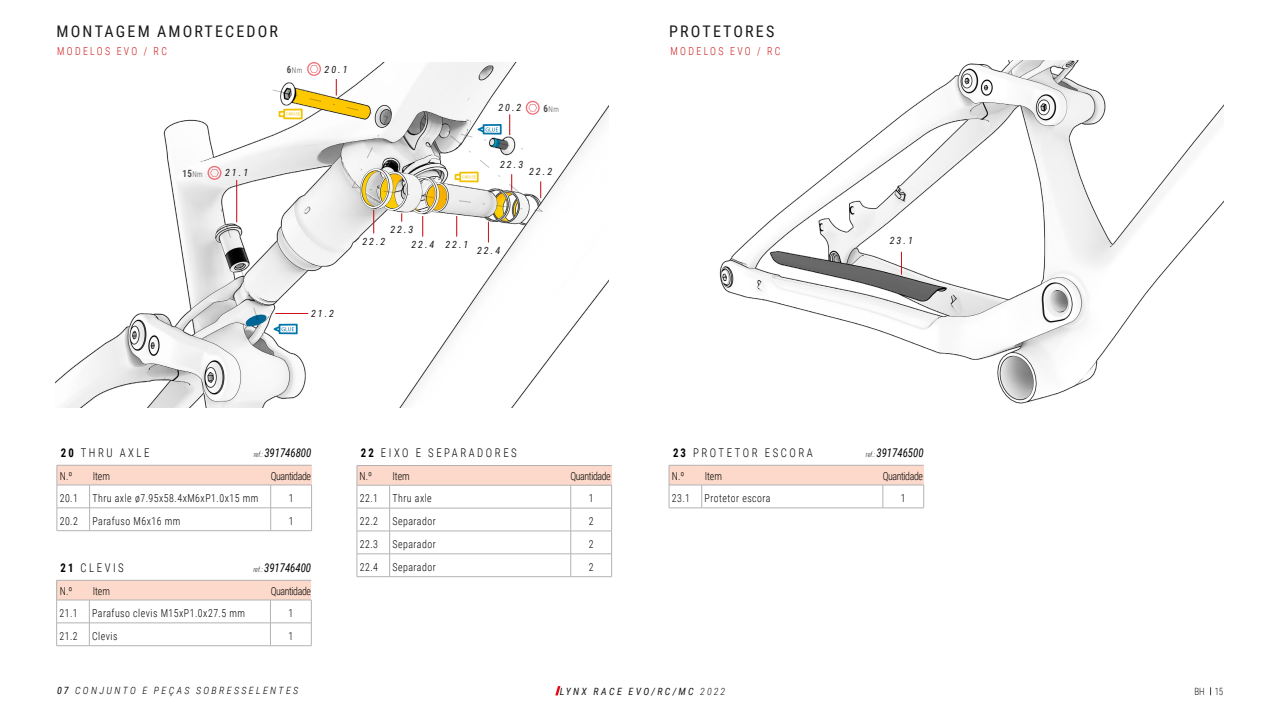
<style>
.page{position:relative;width:1280px;height:720px;background:#fff}
.page>*{position:absolute;margin:0;border:0;box-sizing:border-box;transform-origin:0 0}
.t1{font:16px "Roboto Condensed";letter-spacing:.135em;color:#1a1a1a}
.t2{font:300 12px "Roboto Condensed";letter-spacing:.235em;color:#000;scale:.9 1}
.t3{font:italic 12px "Roboto Condensed";color:#000;scale:.9 1}
.t4{font:300 11px "Roboto Condensed";letter-spacing:.05em;color:#000;scale:.9 1}
.t5{font:300 11px "Roboto Condensed";letter-spacing:-.04em;color:#000;scale:.9 1}
.t6{font:300 11px "Roboto Condensed";letter-spacing:.235em;color:#cd1719;scale:.9 1}
.t7{font:italic 10px "Roboto Condensed";letter-spacing:.2em;color:#1a1a1a}
.t8{font:italic 300 10px "Roboto Condensed";letter-spacing:.235em;color:#000}
.t9{font:italic 10px "Roboto Condensed";letter-spacing:.235em;color:#1a1a1a}
.t10{font:300 10px "Roboto Condensed";color:#1a1a1a;scale:.9 1}
.t11{font:700 10px "Roboto Condensed";color:#4d4d4d;scale:.9 1}
.t12{font:300 8px "Roboto Condensed";color:#4d4d4d;scale:.9 1}
.s1{font-weight:300;font-size:8px}
.s2{font-weight:700;font-size:10px}
.s3{font-weight:700}
.s4{font-weight:300;font-size:7px}
.s5{font-weight:400}
.s6{font-weight:300}
</style>
<div class="page">
<svg style="left:555px;top:686px;width:5px;height:9px"></svg>
<div style="left:357px;top:466px;width:255px;height:19px;background:#fcd9ca"></div>
<hr style="left:357px;top:508px;width:33px;height:1px;background:#b3b3b3">
<hr style="left:390px;top:508px;width:181px;height:1px;background:#b3b3b3">
<hr style="left:571px;top:508px;width:41px;height:1px;background:#b3b3b3">
<hr style="left:357px;top:531px;width:33px;height:1px;background:#b3b3b3">
<hr style="left:390px;top:531px;width:181px;height:1px;background:#b3b3b3">
<hr style="left:571px;top:531px;width:41px;height:1px;background:#b3b3b3">
<hr style="left:357px;top:554px;width:33px;height:1px;background:#b3b3b3">
<hr style="left:390px;top:554px;width:181px;height:1px;background:#b3b3b3">
<svg style="left:389px;top:486px;width:1px;height:91px"></svg>
<hr style="left:571px;top:554px;width:41px;height:1px;background:#b3b3b3">
<svg style="left:571px;top:486px;width:1px;height:91px"></svg>
<hr style="left:357px;top:577px;width:33px;height:1px;background:#b3b3b3">
<hr style="left:390px;top:577px;width:181px;height:1px;background:#b3b3b3">
<hr style="left:571px;top:577px;width:41px;height:1px;background:#b3b3b3">
<hr style="left:357px;top:465px;width:33px;height:1px;background:#b3b3b3">
<svg style="left:357px;top:466px;width:1px;height:111px"></svg>
<hr style="left:390px;top:465px;width:181px;height:1px;background:#b3b3b3">
<hr style="left:571px;top:465px;width:41px;height:1px;background:#b3b3b3">
<hr style="left:357px;top:485px;width:33px;height:1px;background:#b3b3b3">
<hr style="left:390px;top:485px;width:181px;height:1px;background:#b3b3b3">
<hr style="left:571px;top:485px;width:41px;height:1px;background:#b3b3b3">
<svg style="left:611px;top:485px;width:1px;height:92px"></svg>
<div style="left:57px;top:465px;width:255px;height:20px;background:#fcd9ca"></div>
<hr style="left:57px;top:508px;width:33px;height:1px;background:#b3b3b3">
<hr style="left:90px;top:508px;width:181px;height:1px;background:#b3b3b3">
<svg style="left:89px;top:486px;width:1px;height:45px"></svg>
<hr style="left:271px;top:508px;width:41px;height:1px;background:#b3b3b3">
<svg style="left:271px;top:486px;width:1px;height:45px"></svg>
<hr style="left:57px;top:531px;width:33px;height:1px;background:#b3b3b3">
<hr style="left:90px;top:531px;width:181px;height:1px;background:#b3b3b3">
<hr style="left:271px;top:531px;width:41px;height:1px;background:#b3b3b3">
<hr style="left:57px;top:465px;width:33px;height:1px;background:#b3b3b3">
<svg style="left:57px;top:465px;width:1px;height:66px"></svg>
<hr style="left:90px;top:465px;width:181px;height:1px;background:#b3b3b3">
<hr style="left:271px;top:465px;width:41px;height:1px;background:#b3b3b3">
<hr style="left:57px;top:485px;width:33px;height:1px;background:#b3b3b3">
<hr style="left:90px;top:485px;width:181px;height:1px;background:#b3b3b3">
<hr style="left:271px;top:485px;width:41px;height:1px;background:#b3b3b3">
<svg style="left:311px;top:486px;width:1px;height:45px"></svg>
<div style="left:57px;top:580px;width:254px;height:20px;background:#fcd9ca"></div>
<hr style="left:57px;top:623px;width:32px;height:1px;background:#b3b3b3">
<hr style="left:89px;top:623px;width:181px;height:1px;background:#b3b3b3">
<svg style="left:89px;top:601px;width:1px;height:45px"></svg>
<hr style="left:270px;top:623px;width:41px;height:1px;background:#b3b3b3">
<svg style="left:270px;top:601px;width:1px;height:45px"></svg>
<hr style="left:57px;top:646px;width:32px;height:1px;background:#b3b3b3">
<hr style="left:89px;top:646px;width:181px;height:1px;background:#b3b3b3">
<hr style="left:270px;top:646px;width:41px;height:1px;background:#b3b3b3">
<hr style="left:57px;top:580px;width:32px;height:1px;background:#b3b3b3">
<svg style="left:56px;top:580px;width:1px;height:66px"></svg>
<hr style="left:89px;top:580px;width:181px;height:1px;background:#b3b3b3">
<hr style="left:270px;top:580px;width:41px;height:1px;background:#b3b3b3">
<hr style="left:57px;top:600px;width:32px;height:1px;background:#b3b3b3">
<hr style="left:89px;top:600px;width:181px;height:1px;background:#b3b3b3">
<hr style="left:270px;top:600px;width:41px;height:1px;background:#b3b3b3">
<svg style="left:311px;top:600px;width:1px;height:46px"></svg>
<img style="left:55px;top:106px;width:553px;height:302px">
<hr style="left:236px;top:180px;width:1px;height:42px;background:#d61017">
<svg style="left:217px;top:198px;width:47px;height:139px"></svg>
<svg style="left:208px;top:166px;width:14px;height:14px"></svg>
<div style="left:669px;top:465px;width:255px;height:20px;background:#fcd9ca"></div>
<svg style="left:702px;top:486px;width:1px;height:22px"></svg>
<svg style="left:883px;top:486px;width:1px;height:22px"></svg>
<hr style="left:669px;top:508px;width:33px;height:1px;background:#b3b3b3">
<hr style="left:702px;top:508px;width:181px;height:1px;background:#b3b3b3">
<hr style="left:883px;top:508px;width:41px;height:1px;background:#b3b3b3">
<hr style="left:669px;top:465px;width:33px;height:1px;background:#b3b3b3">
<svg style="left:669px;top:466px;width:1px;height:42px"></svg>
<hr style="left:702px;top:465px;width:181px;height:1px;background:#b3b3b3">
<hr style="left:883px;top:465px;width:41px;height:1px;background:#b3b3b3">
<hr style="left:669px;top:485px;width:33px;height:1px;background:#b3b3b3">
<hr style="left:702px;top:485px;width:181px;height:1px;background:#b3b3b3">
<hr style="left:883px;top:485px;width:41px;height:1px;background:#b3b3b3">
<svg style="left:924px;top:485px;width:1px;height:23px"></svg>
<img style="left:719px;top:61px;width:505px;height:343px">
<svg style="left:901px;top:252px;width:1px;height:23px"></svg>
<svg style="left:274px;top:324px;width:24px;height:10px"></svg>
<hr style="left:275px;top:313px;width:33px;height:1px;background:#d61017">
<svg style="left:271px;top:62px;width:274px;height:180px"></svg>
<h1 class="t1" style="left:57px;top:20px;width:223px">MONTAGEM AMORTECEDOR</h1>
<h1 class="t1" style="left:669px;top:20px;width:107px">PROTETORES</h1>
<p class="t6" style="left:57px;top:43px;width:124px">MODELOS EVO / RC</p>
<p class="t6" style="left:671px;top:43px;width:124px">MODELOS EVO / RC</p>
<p class="t11" style="left:182px;top:166px;width:24px">15<span class="s1">Nm</span></p>
<p class="t7" style="left:225px;top:166px;width:25px">21.1</p>
<p class="t12" style="left:287px;top:65px;width:18px"><span class="s2">6</span>Nm</p>
<p class="t7" style="left:325px;top:62px;width:25px">20.1</p>
<p class="t7" style="left:498px;top:101px;width:25px">20.2</p>
<p class="t12" style="left:544px;top:103px;width:18px"><span class="s2">6</span>Nm</p>
<p class="t7" style="left:500px;top:157px;width:25px">22.3</p>
<p class="t7" style="left:529px;top:165px;width:25px">22.2</p>
<p class="t7" style="left:390px;top:223px;width:25px">22.3</p>
<p class="t7" style="left:362px;top:234px;width:25px">22.2</p>
<p class="t7" style="left:411px;top:237px;width:25px">22.4</p>
<p class="t7" style="left:445px;top:237px;width:25px">22.1</p>
<p class="t7" style="left:477px;top:243px;width:25px">22.4</p>
<p class="t7" style="left:311px;top:307px;width:25px">21.2</p>
<p class="t7" style="left:890px;top:234px;width:25px">23.1</p>
<p class="t2" style="left:61px;top:444px;width:100px"><span class="s3">20</span> THRU AXLE</p>
<p class="t4" style="left:60px;top:491px;width:22px">20.1</p>
<p class="t4" style="left:92px;top:491px;width:186px">Thru axle ø7.95x58.4xM6xP1.0x15 mm</p>
<p class="t4" style="left:289px;top:491px;width:7px">1</p>
<p class="t4" style="left:60px;top:513px;width:22px">20.2</p>
<p class="t4" style="left:92px;top:513px;width:99px">Parafuso M6x16 mm</p>
<p class="t4" style="left:289px;top:513px;width:7px">1</p>
<p class="t2" style="left:673px;top:444px;width:157px"><span class="s3">23</span> PROTETOR ESCORA</p>
<p class="t4" style="left:672px;top:491px;width:22px">23.1</p>
<p class="t4" style="left:705px;top:491px;width:75px">Protetor escora</p>
<p class="t4" style="left:901px;top:491px;width:7px">1</p>
<p class="t3" style="left:254px;top:444px;width:66px"><span class="s4">ref.:</span> 391746800</p>
<p class="t2" style="left:361px;top:444px;width:175px"><span class="s3">22</span> EIXO E SEPARADORES</p>
<p class="t4" style="left:360px;top:491px;width:22px">22.1</p>
<p class="t4" style="left:392px;top:491px;width:45px">Thru axle</p>
<p class="t4" style="left:589px;top:491px;width:7px">1</p>
<p class="t4" style="left:360px;top:514px;width:22px">22.2</p>
<p class="t4" style="left:392px;top:514px;width:50px">Separador</p>
<p class="t4" style="left:589px;top:514px;width:7px">2</p>
<p class="t4" style="left:360px;top:537px;width:22px">22.3</p>
<p class="t4" style="left:392px;top:537px;width:50px">Separador</p>
<p class="t4" style="left:589px;top:537px;width:7px">2</p>
<p class="t4" style="left:360px;top:559px;width:22px">22.4</p>
<p class="t4" style="left:392px;top:559px;width:50px">Separador</p>
<p class="t4" style="left:589px;top:559px;width:7px">2</p>
<p class="t3" style="left:866px;top:444px;width:66px"><span class="s4">ref.:</span> 391746500</p>
<p class="t4" style="left:60px;top:468px;width:15px">N.º</p>
<p class="t4" style="left:93px;top:468px;width:21px">Item</p>
<p class="t5" style="left:271px;top:469px;width:46px">Quantidade</p>
<p class="t4" style="left:360px;top:468px;width:15px">N.º</p>
<p class="t4" style="left:392px;top:468px;width:21px">Item</p>
<p class="t5" style="left:570px;top:469px;width:46px">Quantidade</p>
<p class="t4" style="left:672px;top:468px;width:15px">N.º</p>
<p class="t4" style="left:705px;top:468px;width:21px">Item</p>
<p class="t5" style="left:883px;top:469px;width:46px">Quantidade</p>
<p class="t2" style="left:61px;top:559px;width:72px"><span class="s3">21</span> CLEVIS</p>
<p class="t4" style="left:59px;top:606px;width:22px">21.1</p>
<p class="t4" style="left:92px;top:606px;width:171px">Parafuso clevis M15xP1.0x27.5 mm</p>
<p class="t4" style="left:288px;top:606px;width:7px">1</p>
<p class="t4" style="left:59px;top:628px;width:22px">21.2</p>
<p class="t4" style="left:92px;top:628px;width:30px">Clevis</p>
<p class="t4" style="left:288px;top:628px;width:7px">1</p>
<p class="t3" style="left:253px;top:559px;width:66px"><span class="s4">ref.:</span> 391746400</p>
<p class="t4" style="left:60px;top:583px;width:15px">N.º</p>
<p class="t4" style="left:93px;top:583px;width:21px">Item</p>
<p class="t5" style="left:271px;top:584px;width:46px">Quantidade</p>
<p class="t8" style="left:57px;top:684px;width:243px"><span class="s5">07</span> CONJUNTO E PEÇAS SOBRESSELENTES</p>
<p class="t9" style="left:560px;top:685px;width:167px">LYNX RACE EVO/RC/MC <span class="s6">2022</span></p>
<p class="t10" style="left:1194px;top:685px;width:34px">BH 15</p>
</div>
